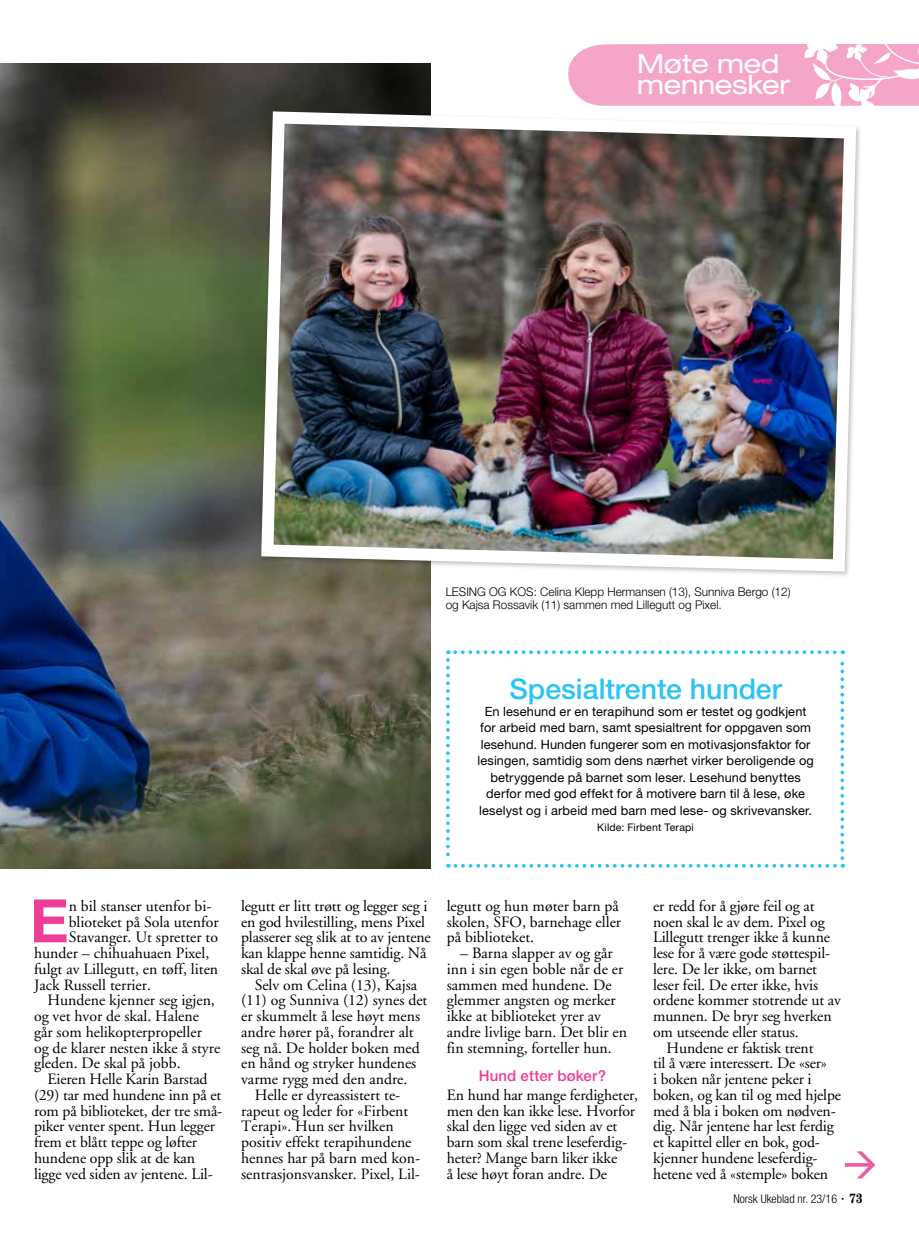
<style>
.page{position:relative;width:919px;height:1234px;background:#fff}
.page>*{position:absolute;margin:0;border:0;box-sizing:border-box;transform-origin:0 0}
.t1{font:700 59.85px "Helvetica Neue LT Std";color:#ee3d96}
.t2{font:500 28.5px "Helvetica Neue LT Std";color:#2ac5f4}
.t3{font:expanded 26.4px/21px "Helvetica Neue LT Std";letter-spacing:-.01em;color:#fff}
.t4{font:15.75px/15.8px "Adobe Garamond";letter-spacing:-.01em;color:#000}
.t5{font:500 15px "Helvetica Neue LT Std";letter-spacing:.01em;color:#ee3d96}
.t6{font:12.75px/16.5px "Helvetica Neue LT Std";letter-spacing:.01em;color:#000;text-align:center}
.t7{font:300 12px/13.5px "Helvetica Neue LT Std";color:#000}
.t8{font:300 condensed 12px "Helvetica Neue LT Std";color:#000}
.t9{font:10.5px "Helvetica Neue LT Std";letter-spacing:.02em;color:#000}
.s1{font-weight:500;font-size:13.5px}
.s2{font-family:"Century Std";font-weight:700;font-size:13.5px}
</style>
<div class="page">
<svg style="left:446px;top:650px;width:398px;height:217px"></svg>
<svg style="left:568px;top:44px;width:351px;height:62px;background:#f6aecd"></svg>
<img style="left:0;top:64px;width:430px;height:803px">
<img style="left:255px;top:105px;width:607px;height:472px">
<svg style="left:845px;top:1151px;width:30px;height:27px"></svg>
<h3 class="t3" style="left:637px;top:53px;width:155px">Møte med mennesker</h3>
<p class="t7" style="left:445px;top:584px;width:346px">LESING OG KOS: Celina Klepp Hermansen (13), Sunniva Bergo (12) og Kajsa Rossavik (11) sammen med Lillegutt og Pixel.</p>
<h2 class="t2" style="left:509px;top:671px;width:274px">Spesialtrente hunder</h2>
<p class="t6" style="left:477px;top:702px;width:338px">En lesehund er en terapihund som er testet og godkjent for arbeid med barn, samt spesialtrent for oppgaven som lesehund. Hunden fungerer som en motivasjonsfaktor for lesingen, samtidig som dens nærhet virker beroligende og betryggende på barnet som leser. Lesehund benyttes derfor med god effekt for å motivere barn til å lese, øke leselyst og i arbeid med barn med lese- og skrivevansker.</p>
<p class="t9" style="left:597px;top:821px;width:98px">Kilde: Firbent Terapi</p>
<h1 class="t1" style="left:30px;top:883px;width:40px">E</h1>
<p class="t4" style="left:69px;top:898px;width:144px">n bil stanser utenfor bi-</p>
<p class="t4" style="left:69px;top:913px;width:151px">blioteket på Sola utenfor</p>
<p class="t4" style="left:69px;top:929px;width:151px">Stavanger. Ut spretter to</p>
<p class="t4" style="left:34px;top:945px;width:177px">hunder – chihuahuaen Pixel,</p>
<p class="t4" style="left:34px;top:961px;width:186px">fulgt av Lillegutt, en tøff, liten</p>
<p class="t4" style="left:34px;top:976px;width:118px">Jack Russell terrier.</p>
<p class="t4" style="left:48px;top:992px;width:169px">Hundene kjenner seg igjen,</p>
<p class="t4" style="left:34px;top:1008px;width:166px">og vet hvor de skal. Halene</p>
<p class="t4" style="left:34px;top:1024px;width:169px">går som helikopterpropeller</p>
<p class="t4" style="left:34px;top:1039px;width:188px">og de klarer nesten ikke å styre</p>
<p class="t4" style="left:34px;top:1055px;width:148px">gleden. De skal på jobb.</p>
<p class="t4" style="left:48px;top:1071px;width:162px">Eieren Helle Karin Barstad</p>
<p class="t4" style="left:34px;top:1087px;width:189px">(29) tar med hundene inn på et</p>
<p class="t4" style="left:34px;top:1102px;width:190px">rom på biblioteket, der tre små-</p>
<p class="t4" style="left:34px;top:1118px;width:182px">piker venter spent. Hun legger</p>
<p class="t4" style="left:34px;top:1134px;width:164px">frem et blått teppe og løfter</p>
<p class="t4" style="left:34px;top:1150px;width:162px">hundene opp slik at de kan</p>
<p class="t4" style="left:34px;top:1165px;width:180px">ligge ved siden av jentene. Lil-</p>
<p class="t4" style="left:241px;top:898px;width:191px">legutt er litt trøtt og legger seg i en god hvilestilling, mens Pixel plasserer seg slik at to av jentene kan klappe henne samtidig. Nå skal de skal øve på lesing.</p>
<p class="t4" style="left:255px;top:976px;width:164px">Selv om Celina (13), Kajsa</p>
<p class="t4" style="left:241px;top:992px;width:188px">(11) og Sunniva (12) synes det</p>
<p class="t4" style="left:241px;top:1008px;width:180px">er skummelt å lese høyt mens</p>
<p class="t4" style="left:241px;top:1024px;width:174px">andre hører på, forandrer alt</p>
<p class="t4" style="left:241px;top:1039px;width:180px">seg nå. De holder boken med</p>
<p class="t4" style="left:241px;top:1055px;width:177px">en hånd og stryker hundenes</p>
<p class="t4" style="left:241px;top:1071px;width:168px">varme rygg med den andre.</p>
<p class="t4" style="left:255px;top:1087px;width:147px">Helle er dyreassistert te-</p>
<p class="t4" style="left:241px;top:1102px;width:169px">rapeut og leder for «Firbent</p>
<p class="t4" style="left:241px;top:1118px;width:154px">Terapi». Hun ser hvilken</p>
<p class="t4" style="left:241px;top:1134px;width:172px">positiv effekt terapihundene</p>
<p class="t4" style="left:241px;top:1150px;width:180px">hennes har på barn med kon-</p>
<p class="t4" style="left:241px;top:1165px;width:180px">sentrasjonsvansker. Pixel, Lil-</p>
<p class="t4" style="left:446px;top:898px;width:176px">legutt og hun møter barn på skolen, SFO, barnehage eller på biblioteket.</p>
<p class="t4" style="left:446px;top:945px;width:182px;text-indent:13px">– Barna slapper av og går inn i sin egen boble når de er sammen med hundene. De glemmer angsten og merker ikke at biblioteket yrer av andre livlige barn. Det blir en fin stemning, forteller hun.</p>
<p class="t5" style="left:479px;top:1066px;width:129px">Hund etter bøker?</p>
<p class="t4" style="left:446px;top:1087px;width:193px">En hund har mange ferdigheter, men den kan ikke lese. Hvorfor skal den ligge ved siden av et barn som skal trene leseferdig&shy;heter? Mange barn liker ikke<br>å lese høyt foran andre. De</p>
<p class="t4" style="left:653px;top:898px;width:163px">er redd for å gjøre feil og at</p>
<p class="t4" style="left:653px;top:913px;width:173px">noen skal le av dem. Pixel og</p>
<p class="t4" style="left:653px;top:929px;width:178px">Lillegutt trenger ikke å kunne</p>
<p class="t4" style="left:653px;top:945px;width:178px">lese for å være gode støttespil-</p>
<p class="t4" style="left:653px;top:961px;width:165px">lere. De ler ikke, om barnet</p>
<p class="t4" style="left:653px;top:976px;width:167px">leser feil. De erter ikke, hvis</p>
<p class="t4" style="left:653px;top:992px;width:189px">ordene kommer stotrende ut av</p>
<p class="t4" style="left:653px;top:1008px;width:180px">munnen. De bryr seg hverken</p>
<p class="t4" style="left:653px;top:1024px;width:147px">om utseende eller status.</p>
<p class="t4" style="left:666px;top:1039px;width:148px">Hundene er faktisk trent</p>
<p class="t4" style="left:653px;top:1055px;width:175px">til å være interessert. De «ser»</p>
<p class="t4" style="left:653px;top:1071px;width:160px">i boken når jentene peker i</p>
<p class="t4" style="left:653px;top:1087px;width:189px">boken, og kan til og med hjelpe</p>
<p class="t4" style="left:653px;top:1102px;width:184px">med å bla i boken om nødven-</p>
<p class="t4" style="left:653px;top:1118px;width:182px">dig. Når jentene har lest ferdig</p>
<p class="t4" style="left:653px;top:1134px;width:168px">et kapittel eller en bok, god-</p>
<p class="t4" style="left:653px;top:1150px;width:166px">kjenner hundene leseferdig-</p>
<p class="t4" style="left:653px;top:1165px;width:177px">hetene ved å «stemple» boken</p>
<p class="t8" style="left:733px;top:1191px;width:131px">Norsk Ukeblad nr. 23/16 <span class="s1">∙</span> <span class="s2">73</span></p>
</div>
